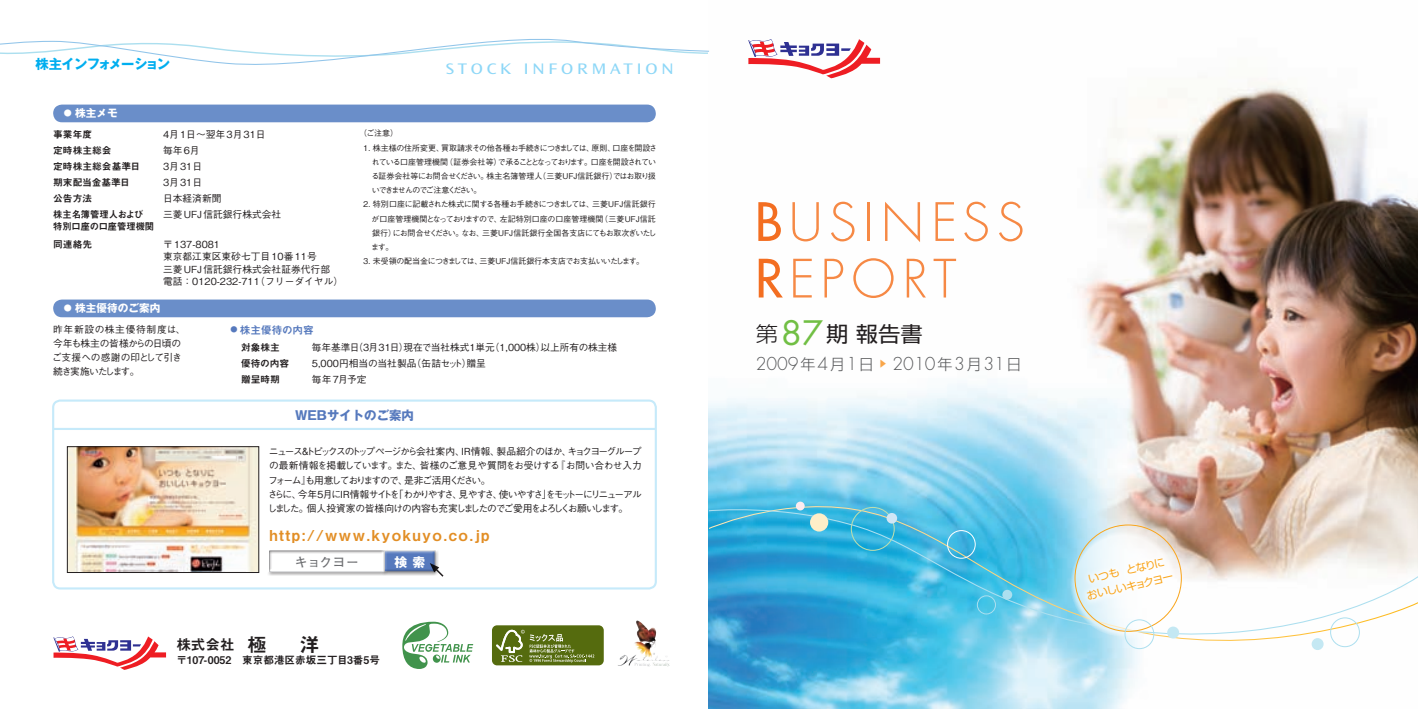
<style>
.page{position:relative;width:1418px;height:709px;background:#fff}
.page>*{position:absolute;margin:0;border:0;box-sizing:border-box;transform-origin:0 0}
.t1{font:300 51.38px/56.5px "Futura Std";letter-spacing:.125em;color:#f68945}
.t2{font:21.25px "Shin Go Pro";color:#231f20;scale:1.05 1}
.t3{font:300 17.38px "Futura Std";color:#57585a}
.t4{font:expanded 16px "Ocean Sans Std";letter-spacing:.24em;color:#8dd7f7}
.t5{font:15px "Midashi Go Pro MB31";letter-spacing:.1em;color:#e28e25}
.t6{font:14.62px "Midashi Go Pro MB31";color:#231f20}
.t7{font:700 13.25px "Gothic MB101 Pro";letter-spacing:-.07em;color:#00aeef}
.t8{font:700 12.75px "Futo Go B101 Pro";letter-spacing:-.005em;color:#6c6d70}
.t9{font:700 12.75px "Gothic MB101 Pro";color:#fff}
.t10{font:700 12.38px "Gothic MB101 Pro";color:#5679bd}
.t11{font:10.62px "Midashi Go Pro MB31";color:#231f20}
.t12{font:10.62px/16px "Shin Go Pro";color:#f9a51b;text-align:center}
.t13{font:700 10.62px "Gothic MB101 Pro";color:#fff}
.t14{font:10.62px "Midashi Go Pro MB31";color:#5679bd}
.t15{font:500 9.75px/12.4px "Gothic BBB Pro";letter-spacing:-.01em;color:#231f20}
.t16{font:500 9.75px/14.1px "Gothic BBB Pro";letter-spacing:-.125em;color:#231f20}
.t17{font:9.75px "Midashi Go Pro MB31";color:#231f20}
.t18{font:9.75px/12.4px "Midashi Go Pro MB31";color:#231f20;scale:.95 1}
.t19{font:500 8px "Gothic BBB Pro";letter-spacing:-.07em;color:#231f20}
.t20{font:500 8px "Gothic BBB Pro";letter-spacing:-.03em;color:#231f20}
.t21{font:500 8px "Gothic BBB Pro";letter-spacing:-.115em;color:#231f20}
.t22{font:500 8px "Gothic BBB Pro";letter-spacing:-.045em;color:#231f20}
.t23{font:500 8px "Gothic BBB Pro";letter-spacing:-.09em;color:#231f20}
.t24{font:500 8px "Gothic BBB Pro";color:#231f20}
.t25{font:500 8px "Gothic BBB Pro";letter-spacing:-.18em;color:#231f20}
.s1{font-size:8px}
.s2{font-size:7.12px}
.s3{font-size:19.5px}
.s4{font-weight:500;color:#f36e21}
.s5{font-weight:300}
.s6{font-family:"Futura Std";font-size:32.75px;color:#71bf44}
.s7{font-family:"Shin Go Pro";font-size:15px}
.s8{font-family:"Shin Go Pro";font-size:8.88px;color:#f9a64a}
</style>
<div class="page">
<img style="left:709px;top:58px;width:708px;height:651px">
<svg style="left:0;top:38px;width:710px;height:35px"></svg>
<svg style="left:708px;top:488px;width:709px;height:172px"></svg>
<svg style="left:708px;top:503px;width:709px;height:144px"></svg>
<svg style="left:53px;top:636px;width:113px;height:34px"></svg>
<div style="left:492px;top:625px;width:111px;height:40px;background:#556b0e;border-radius:5px"></div>
<svg style="left:496px;top:629px;width:98px;height:33px"></svg>
<svg style="left:1069px;top:530px;width:106px;height:106px"></svg>
<svg style="left:1078px;top:550px;width:100px;height:55px"></svg>
<svg style="left:402px;top:621px;width:71px;height:48px"></svg>
<svg style="left:748px;top:39px;width:132px;height:39px"></svg>
<div style="left:810px;top:513px;width:18px;height:18px;background:#feeec8;border-radius:50%"></div>
<div style="left:850px;top:507px;width:44px;height:44px;border:1px solid #bcddae;border-radius:50%"></div>
<div style="left:795px;top:501px;width:9px;height:9px;background:#fdebef;border-radius:50%"></div>
<div style="left:886px;top:513px;width:11px;height:10px;background:#d1e6f6;border-radius:50%"></div>
<div style="left:1311px;top:638px;width:12px;height:12px;background:#c4e8f3;border-radius:50%"></div>
<div style="left:1330px;top:617px;width:29px;height:30px;border:1px solid #acdfef;border-radius:50%"></div>
<div style="left:977px;top:595px;width:18px;height:19px;border:1px solid #acdfef;border-radius:50%"></div>
<div style="left:1002px;top:590px;width:10px;height:9px;background:#acdfef;border-radius:50%"></div>
<div style="left:947px;top:530px;width:28px;height:28px;border:1px solid #fff;border-radius:50%"></div>
<div style="left:1167px;top:626px;width:12px;height:12px;background:#c4e8f3;border-radius:50%"></div>
<div style="left:1124px;top:619px;width:30px;height:30px;border:1px solid #acdfef;border-radius:50%"></div>
<div style="left:53px;top:299px;width:603px;height:18px;background:#6a8ec9;border-radius:9px"></div>
<div style="left:53px;top:105px;width:603px;height:17px;background:#6a8ec9;border-radius:9px"></div>
<div style="left:52px;top:399px;width:605px;height:190px;border:2px solid #c6eafa;border-radius:7px"></div>
<img style="left:69px;top:448px;width:188px;height:122px">
<div style="left:67px;top:446px;width:192px;height:126px;border:1px solid #231f20"></div>
<div style="left:266px;top:548px;width:122px;height:27px;background:#d9d8d8"></div>
<div style="left:266px;top:547px;width:121px;height:27px;background:#231f20;opacity:.5"></div>
<div style="left:381px;top:547px;width:57px;height:27px;background:#fff"></div>
<div style="left:381px;top:548px;width:58px;height:27px;background:#231f20;opacity:.5"></div>
<svg style="left:430px;top:563px;width:14px;height:14px"></svg>
<hr style="left:53px;top:428px;width:603px;height:2px;background:#c6eafa">
<img style="left:634px;top:621px;width:13px;height:35px">
<h3 class="t7" style="left:35px;top:53px;width:136px">株主インフォメーション</h3>
<h3 class="t4" style="left:445px;top:59px;width:229px">STOCK INFORMATION</h3>
<p class="t13" style="left:64px;top:105px;width:56px"><span class="s1">●</span> 株主メモ</p>
<p class="t17" style="left:53px;top:126px;width:40px">事業年度</p>
<p class="t15" style="left:163px;top:127px;width:104px">4月1日〜翌年3月31日</p>
<p class="t17" style="left:53px;top:142px;width:60px">定時株主総会</p>
<p class="t15" style="left:163px;top:143px;width:38px">毎年6月</p>
<p class="t17" style="left:53px;top:158px;width:88px">定時株主総会基準日</p>
<p class="t15" style="left:163px;top:159px;width:41px">3月31日</p>
<p class="t17" style="left:53px;top:174px;width:78px">期末配当金基準日</p>
<p class="t15" style="left:163px;top:175px;width:41px">3月31日</p>
<p class="t17" style="left:53px;top:190px;width:40px">公告方法</p>
<p class="t15" style="left:163px;top:191px;width:60px">日本経済新聞</p>
<p class="t18" style="left:53px;top:207px;width:108px">株主名簿管理人および特別口座の口座管理機関</p>
<p class="t15" style="left:163px;top:207px;width:120px">三菱UFJ信託銀行株式会社</p>
<p class="t17" style="left:53px;top:236px;width:40px">同連絡先</p>
<p class="t15" style="left:163px;top:237px;width:182px">〒137-8081<br>東京都江東区東砂七丁目10番11号<br>三菱UFJ信託銀行株式会社証券代行部<br>電話：0120-232-711（フリーダイヤル）</p>
<p class="t13" style="left:64px;top:299px;width:98px"><span class="s1">●</span> 株主優待のご案内</p>
<p class="t19" style="left:359px;top:127px;width:40px">（ご注意）</p>
<p class="t20" style="left:362px;top:141px;width:297px">１．株主様の住所変更、買取請求その他各種お手続きにつきましては、原則、口座を開設さ</p>
<p class="t21" style="left:372px;top:155px;width:286px">れている口座管理機関（証券会社等）で承ることとなっております。口座を開設されてい</p>
<p class="t22" style="left:371px;top:169px;width:286px">る証券会社等にお問合せください。株主名簿管理人（三菱ＵＦＪ信託銀行）ではお取り扱</p>
<p class="t25" style="left:372px;top:184px;width:111px">いできませんのでご注意ください。</p>
<p class="t19" style="left:362px;top:198px;width:295px">２．特別口座に記載された株式に関する各種お手続きにつきましては、三菱ＵＦＪ信託銀行</p>
<p class="t24" style="left:371px;top:212px;width:286px">が口座管理機関となっておりますので、左記特別口座の口座管理機関（三菱ＵＦＪ信託</p>
<p class="t23" style="left:372px;top:226px;width:286px">銀行）にお問合せください。なお、三菱ＵＦＪ信託銀行全国各支店にてもお取次ぎいたし</p>
<p class="t19" style="left:371px;top:240px;width:24px">ます。</p>
<p class="t19" style="left:362px;top:254px;width:284px">３．未受領の配当金につきましては、三菱ＵＦＪ信託銀行本支店でお支払いいたします。</p>
<p class="t15" style="left:52px;top:321px;width:135px;line-height:14.1px">昨年新設の株主優待制度は、今年も株主の皆様からの日頃のご支援への感謝の印として引き続き実施いたします。</p>
<p class="t14" style="left:230px;top:321px;width:85px"><span class="s2">●</span> 株主優待の内容</p>
<p class="t17" style="left:241px;top:339px;width:40px">対象株主</p>
<p class="t15" style="left:312px;top:339px;width:307px">毎年基準日（3月31日）現在で当社株式１単元（1,000株）以上所有の株主様</p>
<p class="t17" style="left:241px;top:355px;width:50px">優待の内容</p>
<p class="t15" style="left:312px;top:355px;width:175px">5,000円相当の当社製品（缶詰セット）贈呈</p>
<p class="t17" style="left:241px;top:371px;width:40px">贈呈時期</p>
<p class="t15" style="left:312px;top:371px;width:56px">毎年7月予定</p>
<p class="t10" style="left:295px;top:405px;width:120px">WEBサイトのご案内</p>
<p class="t16" style="left:267px;top:443px;width:376px">ニュース＆トピックスのトップページから会社案内、ＩＲ情報、製品紹介のほか、キョクヨーグループの最新情報を掲載しています。また、皆様のご意見や質問をお受けする『お問い合わせ入力フォーム』も用意しておりますので、是非ご活用ください。<br>さらに、今年５月にＩＲ情報サイトを「わかりやすさ、見やすさ、使いやすさ」をモットーにリニューアルしました。個人投資家の皆様向けの内容も充実しましたのでご愛用をよろしくお願いします。</p>
<h3 class="t5" style="left:269px;top:524px;width:222px">http://www.kyokuyo.co.jp</h3>
<h3 class="t8" style="left:295px;top:551px;width:65px">キョクヨー</h3>
<h3 class="t9" style="left:394px;top:551px;width:32px">検索</h3>
<h3 class="t6" style="left:176px;top:633px;width:145px">株式会社 <span class="s3">極　洋</span></h3>
<p class="t11" style="left:176px;top:651px;width:205px">〒107-0052　東京都港区赤坂三丁目3番5号</p>
<h1 class="t1" style="left:755px;top:195px;width:271px"><span class="s4">B</span>USINESS<br><span class="s4">R</span>EPORT</h1>
<h2 class="t2" style="left:755px;top:316px;width:161px"><span class="s5">第</span><span class="s6">87</span>期 報告書</h2>
<h3 class="t3" style="left:755px;top:352px;width:267px">2009<span class="s7">年</span>4<span class="s7">月</span>1<span class="s7">日</span> <span class="s8">▶</span> 2010<span class="s7">年</span>3<span class="s7">月</span>31<span class="s7">日</span></h3>
<p class="t12" style="left:1081px;top:571px;width:90px;rotate:-13deg">いつも となりにおいしいキョクヨー</p>
</div>
